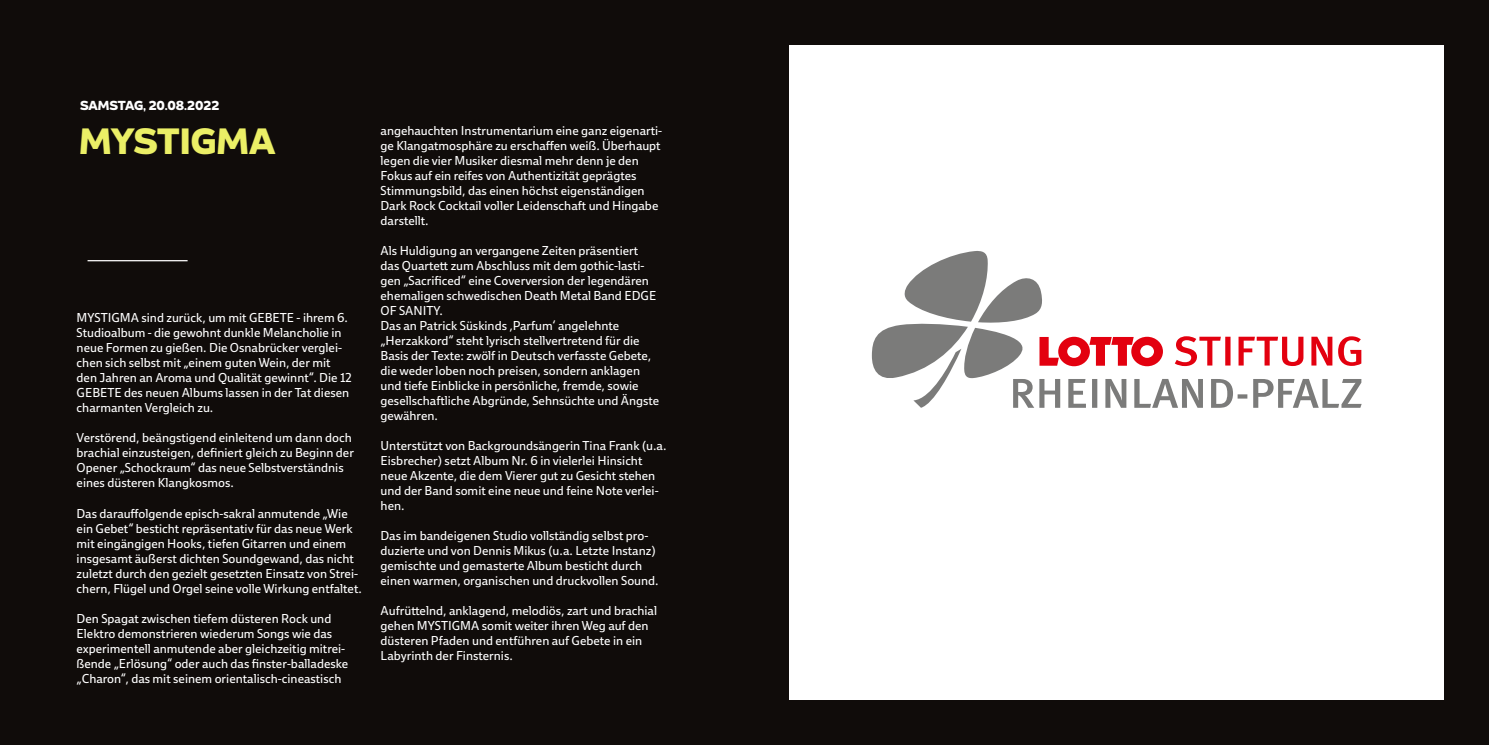
<style>
.page{position:relative;width:1489px;height:745px;background:#fff}
.page>*{position:absolute;margin:0;border:0;box-sizing:border-box;transform-origin:0 0}
.t1{font:700 35px "Blanc";color:#ebef66}
.t2{font:12.5px/15px "Ebony";color:#fff}
.t3{font:700 12.5px "Blanc";color:#fff}
</style>
<div class="page">
<div style="left:0;top:0;width:1488px;height:744px;background:#100c0a"></div>
<div style="left:789px;top:45px;width:654px;height:654px;background:#fff"></div>
<hr style="left:88px;top:260px;width:100px;height:1px;background:#fff">
<svg style="left:871px;top:251px;width:490px;height:156px"></svg>
<p class="t3" style="left:80px;top:97px;width:141px">SAMSTAG, 20.08.2022</p>
<h1 class="t1" style="left:79px;top:118px;width:197px">MYSTIGMA</h1>
<p class="t2" style="left:380px;top:122px;width:283px">angehauchten Instrumentarium eine ganz eigenarti&shy;ge Klangatmosphäre zu erschaffen weiß. Überhaupt legen die vier Musiker diesmal mehr denn je den Fokus auf ein reifes von Authentizität geprägtes Stimmungsbild, das einen höchst eigenständigen Dark Rock Cocktail voller Leidenschaft und Hingabe darstellt.</p>
<p class="t2" style="left:380px;top:242px;width:280px">Als Huldigung an vergangene Zeiten präsentiert das Quartett zum Abschluss mit dem gothic-lasti&shy;gen „Sacrificed“ eine Coverversion der legendären ehemaligen schwedischen Death Metal Band EDGE OF SANITY.<br>Das an Patrick Süskinds ‚Parfum‘ angelehnte „Herzakkord“ steht lyrisch stellvertretend für die Basis der Texte: zwölf in Deutsch verfasste Gebete, die weder loben noch preisen, sondern anklagen und tiefe Einblicke in persönliche, fremde, sowie gesellschaftliche Abgründe, Sehnsüchte und Ängste gewähren.</p>
<p class="t2" style="left:380px;top:437px;width:287px">Unterstützt von Backgroundsängerin Tina Frank (u.a.<br>Eisbrecher) setzt Album Nr. 6 in vielerlei Hinsicht neue Akzente, die dem Vierer gut zu Gesicht stehen und der Band somit eine neue und feine Note verlei&shy;hen.</p>
<p class="t2" style="left:380px;top:527px;width:279px">Das im bandeigenen Studio vollständig selbst pro&shy;duzierte und von Dennis Mikus (u.a. Letzte Instanz) gemischte und gemasterte Album besticht durch einen warmen, organischen und druckvollen Sound.</p>
<p class="t2" style="left:380px;top:602px;width:278px">Aufrüttelnd, anklagend, melodiös, zart und brachial gehen MYSTIGMA somit weiter ihren Weg auf den düsteren Pfaden und entführen auf Gebete in ein Labyrinth der Finsternis.</p>
<p class="t2" style="left:77px;top:310px;width:276px">MYSTIGMA sind zurück, um mit GEBETE - ihrem 6.<br>Studioalbum - die gewohnt dunkle Melancholie in neue Formen zu gießen. Die Osnabrücker verglei&shy;chen sich selbst mit „einem guten Wein, der mit den Jahren an Aroma und Qualität gewinnt“. Die 12<br>GEBETE des neuen Albums lassen in der Tat diesen charmanten Vergleich zu.</p>
<p class="t2" style="left:77px;top:430px;width:279px">Verstörend, beängstigend einleitend um dann doch brachial einzusteigen, definiert gleich zu Beginn der Opener „Schockraum“ das neue Selbstverständnis eines düsteren Klangkosmos.</p>
<p class="t2" style="left:77px;top:505px;width:287px">Das darauffolgende episch-sakral anmutende „Wie ein Gebet“ besticht repräsentativ für das neue Werk mit eingängigen Hooks, tiefen Gitarren und einem insgesamt äußerst dichten Soundgewand, das nicht zuletzt durch den gezielt gesetzten Einsatz von Strei&shy;chern, Flügel und Orgel seine volle Wirkung entfaltet.</p>
<p class="t2" style="left:77px;top:610px;width:273px">Den Spagat zwischen tiefem düsteren Rock und Elektro demonstrieren wiederum Songs wie das experimentell anmutende aber gleichzeitig mitrei&shy;ßende „Erlösung“ oder auch das finster-balladeske „Charon“, das mit seinem orientalisch-cineastisch</p>
</div>
